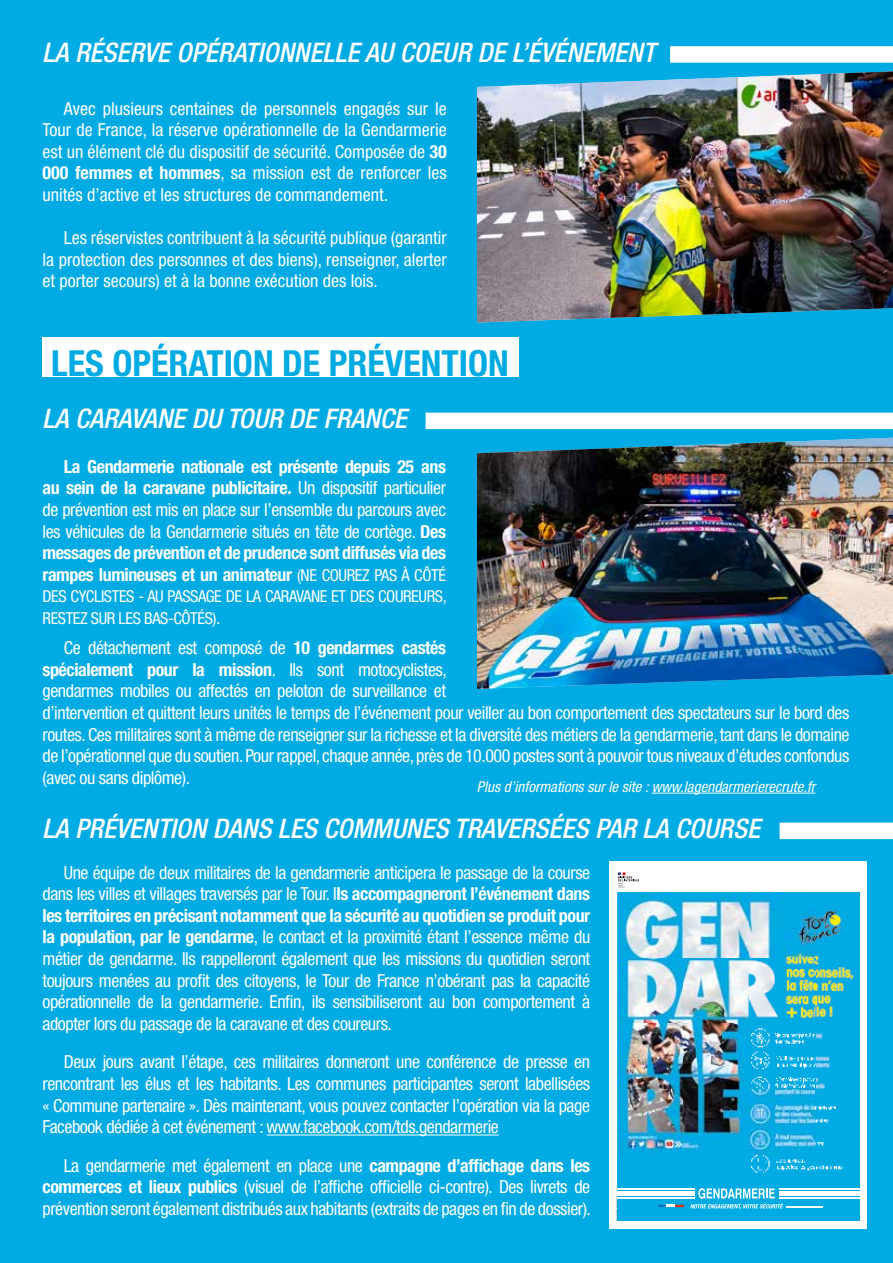
<style>
.page{position:relative;width:893px;height:1263px;background:#00aae3}
.page>*{position:absolute;margin:0;border:0;box-sizing:border-box;transform-origin:0 0}
.t1{font:700 condensed 36px "Helvetica Neue LT Std";color:#00aae3}
.t2{font:italic 500 condensed 27px "Helvetica Neue LT Std";color:#fff}
.t3{font:condensed 18px/21.6px "Helvetica Neue LT Std";letter-spacing:-.025em;color:#fff;text-align:justify}
.t4{font:700 condensed 18px/21.6px "Helvetica Neue LT Std";letter-spacing:-.025em;color:#fff;text-align:justify}
.t5{font:condensed 16.5px/21.6px "Helvetica Neue LT Std";letter-spacing:-.025em;color:#fff}
.t6{font:italic condensed 15px "Helvetica Neue LT Std";color:#fff}
.s1{font-weight:700}
.s2{font-weight:400}
.s3{font-weight:400;font-size:16.5px}
.s4{font-size:18px}
</style>
<div class="page">
<div style="left:670px;top:46px;width:223px;height:17px;background:#fff"></div>
<div style="left:426px;top:413px;width:467px;height:16px;background:#fff"></div>
<div style="left:780px;top:823px;width:113px;height:16px;background:#fff"></div>
<div style="left:43px;top:337px;width:476px;height:39px;background:#fff"></div>
<hr style="left:267px;top:1134px;width:232px;height:1px;background:#fff">
<img style="left:477px;top:71px;width:416px;height:252px">
<img style="left:477px;top:438px;width:416px;height:251px">
<div style="left:610px;top:861px;width:257px;height:368px;background:#fff"></div>
<svg style="left:618px;top:872px;width:21px;height:15px"></svg>
<img style="left:618px;top:893px;width:241px;height:328px">
<svg style="left:658px;top:1205px;width:26px;height:2px"></svg>
<hr style="left:786px;top:1206px;width:37px;height:2px;background:#fff">
<hr style="left:610px;top:1188px;width:84px;height:2px;background:#fff">
<hr style="left:610px;top:1197px;width:84px;height:1px;background:#fff">
<div style="left:610px;top:1191px;width:84px;height:5px;background:#fff"></div>
<hr style="left:779px;top:1188px;width:87px;height:2px;background:#fff">
<hr style="left:779px;top:1197px;width:87px;height:1px;background:#fff">
<div style="left:779px;top:1191px;width:87px;height:5px;background:#fff"></div>
<svg style="left:690px;top:1188px;width:93px;height:21px"></svg>
<svg style="left:869px;top:861px;width:4px;height:7px"></svg>
<svg style="left:869px;top:1232px;width:4px;height:3px"></svg>
<hr style="left:652px;top:793px;width:163px;height:1px;background:#fff">
<h2 class="t2" style="left:43px;top:36px;width:614px">LA RÉSERVE OPÉRATIONNELLE AU COEUR DE L’ÉVÉNEMENT</h2>
<p class="t3" style="left:43px;top:97px;width:406px;text-indent:21px">Avec plusieurs centaines de personnels engagés sur le Tour de France, la réserve opérationnelle de la Gendarmerie est un élément clé du dispositif de sécurité. Composée de <span class="s1">30<br>000 femmes et hommes</span>, sa mission est de renforcer les unités d’active et les structures de commandement.</p>
<p class="t3" style="left:43px;top:227px;width:406px;text-indent:21px">Les réservistes contribuent à la sécurité publique (garantir la protection des personnes et des biens), renseigner, alerter et porter secours) et à la bonne exécution des lois.</p>
<h1 class="t1" style="left:51px;top:342px;width:459px">LES OPÉRATION DE PRÉVENTION</h1>
<h2 class="t2" style="left:43px;top:402px;width:366px">LA CARAVANE DU TOUR DE FRANCE</h2>
<p class="t4" style="left:43px;top:455px;width:405px;text-indent:21px">La Gendarmerie nationale est présente depuis 25 ans au sein de la caravane publicitaire. <span class="s2">Un dispositif particulier de prévention est mis en place sur l’ensemble du parcours avec les véhicules de la Gendarmerie situés en tête de cortège.</span> Des messages de prévention et de prudence sont diffusés via des rampes lumineuses et un animateur <span class="s3">(NE COUREZ PAS À CÔTÉ</span></p>
<p class="t5" style="left:43px;top:586px;width:406px">DES CYCLISTES - AU PASSAGE DE LA CARAVANE ET DES COUREURS,<br>RESTEZ SUR LES BAS-CÔTÉS)<span class="s4">.</span></p>
<p class="t3" style="left:43px;top:637px;width:809px;text-align:left;text-indent:21px">Ce détachement est composé de <span class="s1">10 gendarmes castés<br>spécialement pour la mission</span>. Ils sont motocyclistes,<br>gendarmes mobiles ou affectés en peloton de surveillance et<br>d’intervention et quittent leurs unités le temps de l’événement pour veiller au bon comportement des spectateurs sur le bord des routes. Ces militaires sont à même de renseigner sur la richesse et la diversité des métiers de la gendarmerie, tant dans le domaine de l’opérationnel que du soutien. Pour rappel, chaque année, près de 10.000 postes sont à pouvoir tous niveaux d’études confondus (avec ou sans diplôme).</p>
<p class="t6" style="left:477px;top:778px;width:340px">Plus d’informations sur le site : www.lagendarmerierecrute.fr</p>
<h2 class="t2" style="left:43px;top:812px;width:719px">LA PRÉVENTION DANS LES COMMUNES TRAVERSÉES PAR LA COURSE</h2>
<p class="t3" style="left:43px;top:861px;width:549px;text-indent:21px">Une équipe de deux militaires de la gendarmerie anticipera le passage de la course dans les villes et villages traversés par le Tour. I<span class="s1">ls accompagneront l’événement dans les territoires en précisant notamment que la sécurité au quotidien se produit pour la population, par le gendarme</span>, le contact et la proximité étant l’essence même du métier de gendarme. Ils rappelleront également que les missions du quotidien seront toujours menées au profit des citoyens, le Tour de France n’obérant pas la capacité opérationnelle de la gendarmerie. Enfin, ils sensibiliseront au bon comportement à adopter lors du passage de la caravane et des coureurs.</p>
<p class="t3" style="left:43px;top:1051px;width:549px;text-indent:21px">Deux jours avant l’étape, ces militaires donneront une conférence de presse en rencontrant les élus et les habitants. Les communes participantes seront labellisées « Commune partenaire ». Dès maintenant, vous pouvez contacter l’opération via la page Facebook dédiée à cet événement : www.facebook.com/tds.gendarmerie</p>
<p class="t3" style="left:43px;top:1154px;width:550px;text-indent:21px">La gendarmerie met également en place une <span class="s1">campagne d’affichage dans les commerces et lieux publics</span> (visuel de l’affiche officielle ci-contre). Des livrets de prévention seront également distribués aux habitants (extraits de pages en fin de dossier).</p>
</div>
